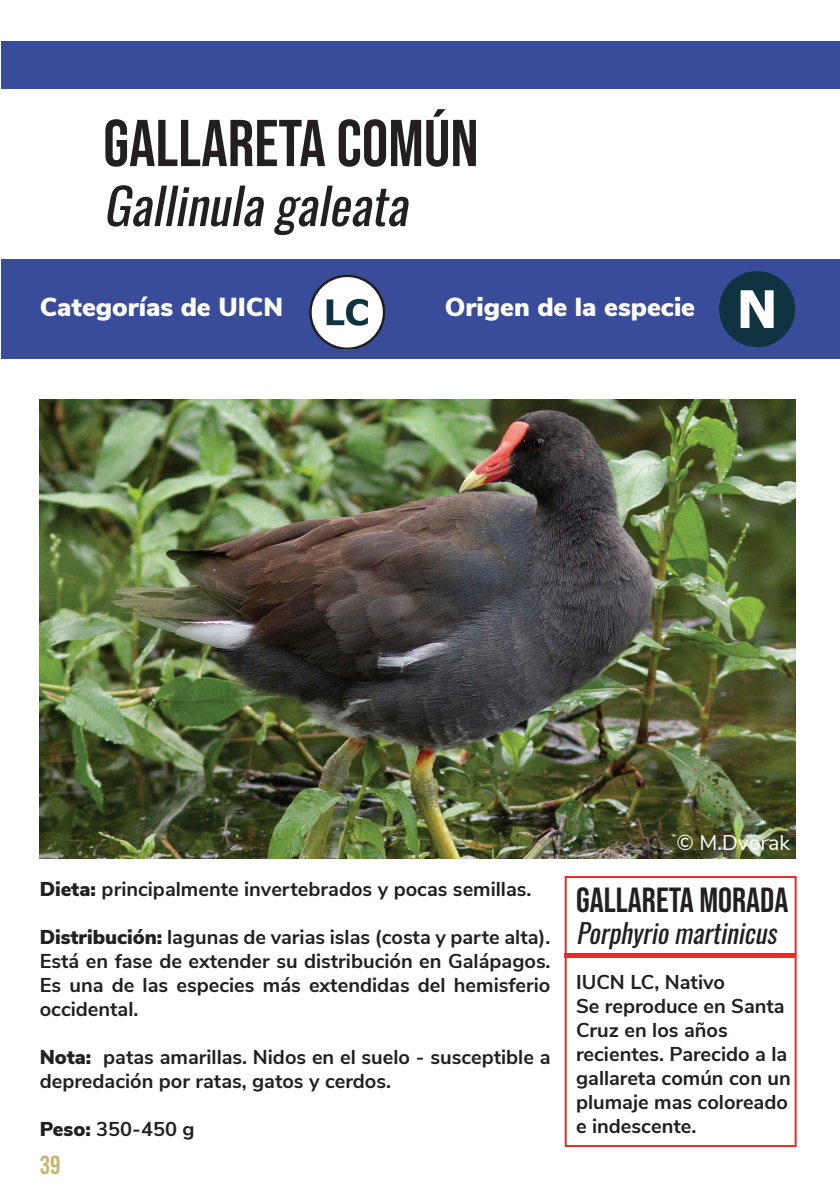
<style>
.page{position:relative;width:840px;height:1191px;background:#fff}
.page>*{position:absolute;margin:0;border:0;box-sizing:border-box;transform-origin:0 0}
.t1{font:66px "Bebas Neue";color:#231f20}
.t2{font:italic 50px "Oswald";color:#231f20}
.t3{font:34.8px "Bebas Neue";color:#231f20}
.t4{font:italic 26.4px "Oswald";color:#231f20}
.t5{font:900 26px "Nunito Sans";color:#fff}
.t6{font:26px "Bebas Neue";color:#c7b56f}
.t7{font:21.4px "Nunito Sans";color:#fff}
.t8{font:700 20px/24px "Nunito Sans";color:#231f20}
.s1{font-weight:900}
</style>
<div class="page">
<div style="left:1px;top:41px;width:838px;height:48px;background:#384c99"></div>
<img style="left:40px;top:399px;width:755px;height:459px">
<div style="left:1px;top:260px;width:838px;height:98px;background:#384c99"></div>
<div style="left:310px;top:276px;width:74px;height:73px;background:#fff;border-radius:50%"></div>
<div style="left:309px;top:275px;width:76px;height:74px;border:2px solid #201d1e;border-radius:50%"></div>
<svg style="left:326px;top:299px;width:41px;height:27px"></svg>
<div style="left:718px;top:271px;width:76px;height:76px;background:#0f3341;border-radius:50%"></div>
<svg style="left:740px;top:290px;width:33px;height:38px"></svg>
<div style="left:564px;top:876px;width:232px;height:271px;border:2px solid #ea2c26"></div>
<hr style="left:564px;top:953px;width:231px;height:4px;background:#ea2c26">
<h1 class="t1" style="left:103px;top:106px;width:377px">GALLARETA COMÚN</h1>
<h2 class="t2" style="left:103px;top:161px;width:319px">Gallinulagaleata</h2>
<h3 class="t5" style="left:40px;top:287px;width:245px">Categorías de UICN</h3>
<h3 class="t5" style="left:444px;top:287px;width:252px">Origen de la especie</h3>
<p class="t8" style="left:40px;top:876px;width:493px"><span class="s1">Dieta:</span> principalmente invertebrados y pocas semillas.</p>
<p class="t8" style="left:40px;top:924px;width:512px;text-align:justify"><span class="s1">Distribución:</span> lagunas de varias islas (costa y parte alta).<br>Está en fase de extender su distribución en Galápagos.<br>Es una de las especies más extendidas del hemisferio occidental.</p>
<p class="t8" style="left:40px;top:1044px;width:512px"><span class="s1">Nota:</span> patas amarillas. Nidos en el suelo - susceptible a depredación por ratas, gatos y cerdos.</p>
<p class="t8" style="left:40px;top:1116px;width:156px"><span class="s1">Peso:</span> 350-450 g</p>
<h3 class="t6" style="left:40px;top:1150px;width:22px">39</h3>
<p class="t7" style="left:676px;top:827px;width:115px">© M.Dvorak</p>
<h3 class="t3" style="left:575px;top:880px;width:214px">GALLARETA MORADA</h3>
<h3 class="t4" style="left:575px;top:909px;width:209px">Porphyriomartinicus</h3>
<p class="t8" style="left:575px;top:968px;width:216px">IUCN LC, Nativo<br>Se reproduce en Santa<br>Cruz en los años recientes. Parecido a la gallareta común con un plumaje mas coloreado e indescente.</p>
</div>
